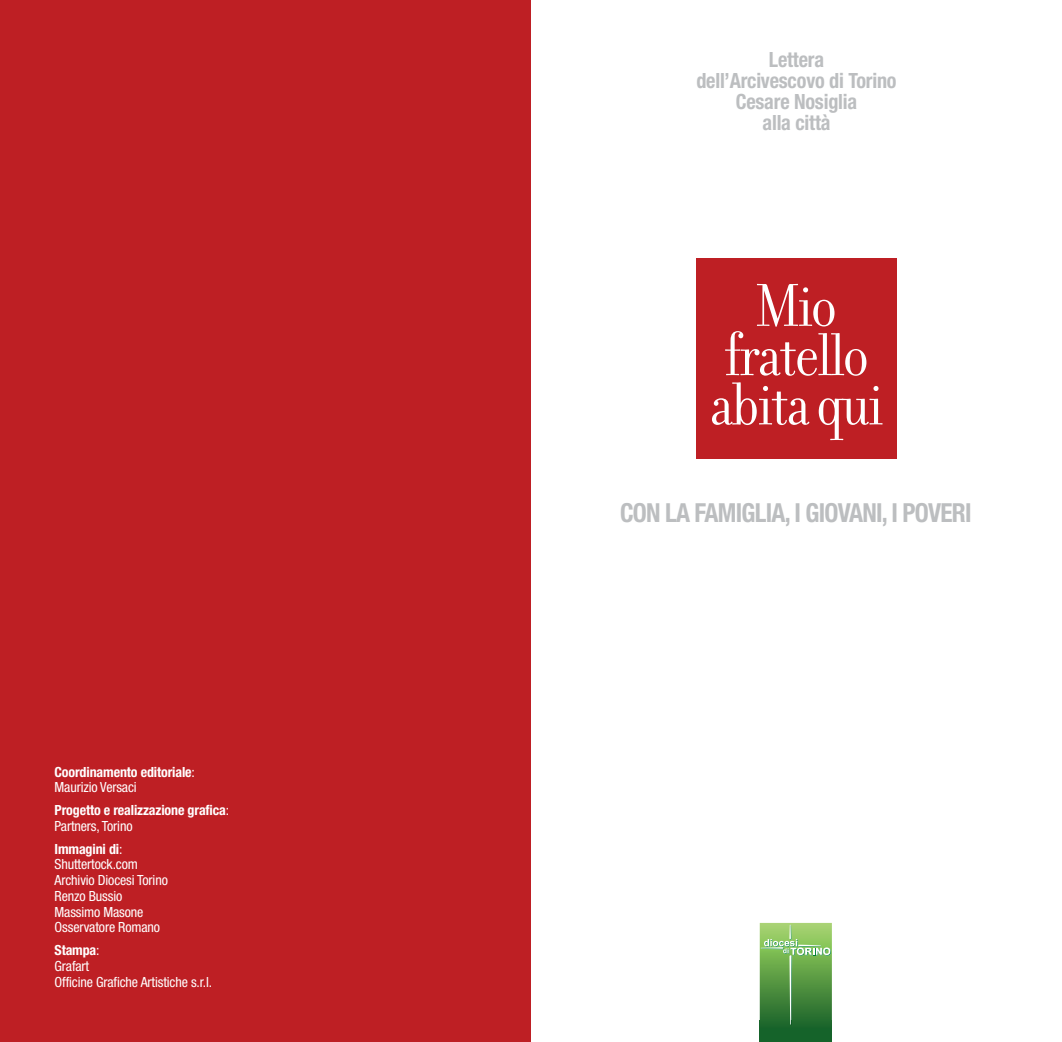
<style>
.page{position:relative;width:1062px;height:1042px;background:#fff}
.page>*{position:absolute;margin:0;border:0;box-sizing:border-box;transform-origin:0 0}
.t1{font:65.1px/49.4px "Filosofia Grand";letter-spacing:-.03em;color:#fff;text-align:center}
.t2{font:700 condensed 26.25px "Helvetica Neue LT Std";letter-spacing:-.03em;color:#bcbec0;scale:.96 1}
.t3{font:700 condensed 21px/21px "Helvetica Neue LT Std";letter-spacing:-.01em;color:#bcbec0;text-align:center;scale:.96 1}
.t4{font:condensed 14px/15.8px "Helvetica Neue LT Std";letter-spacing:-.01em;color:#fff}
.t5{font:700 condensed 14px/15.8px "Helvetica Neue LT Std";letter-spacing:-.01em;color:#fff}
.s1{font-weight:400}
.s2{font-weight:700}
</style>
<div class="page">
<div style="left:0;top:0;width:531px;height:1042px;background:#be1f24"></div>
<div style="left:759px;top:1020px;width:73px;height:22px;background:#15632a"></div>
<svg style="left:759px;top:923px;width:73px;height:102px;background:#69a455"></svg>
<div style="left:696px;top:259px;width:200px;height:200px;background:#be1f24"></div>
<p class="t5" style="left:55px;top:763px;width:142px">Coordinamento editoriale<span class="s1">:<br>Maurizio Versaci</span></p>
<p class="t5" style="left:55px;top:802px;width:176px">Progetto e realizzazione grafica<span class="s1">:<br>Partners, Torino</span></p>
<p class="t4" style="left:55px;top:840px;width:115px"><span class="s2">Immagini di</span>:<br>Shuttertock.com<br>Archivio Diocesi Torino<br>Renzo Bussio<br>Massimo Masone<br>Osservatore Romano</p>
<p class="t4" style="left:55px;top:942px;width:159px"><span class="s2">Stampa</span>:<br>Grafart<br>Officine Grafiche Artistiche s.r.l.</p>
<h3 class="t3" style="left:696px;top:49px;width:210px">Lettera<br>dell’Arcivescovo di Torino<br>Cesare Nosiglia<br>alla città</h3>
<h1 class="t1" style="left:709px;top:282px;width:175px">Mio fratello abita qui</h1>
<h2 class="t2" style="left:620px;top:497px;width:367px">CON LA FAMIGLIA, I GIOVANI, I POVERI</h2>
</div>
